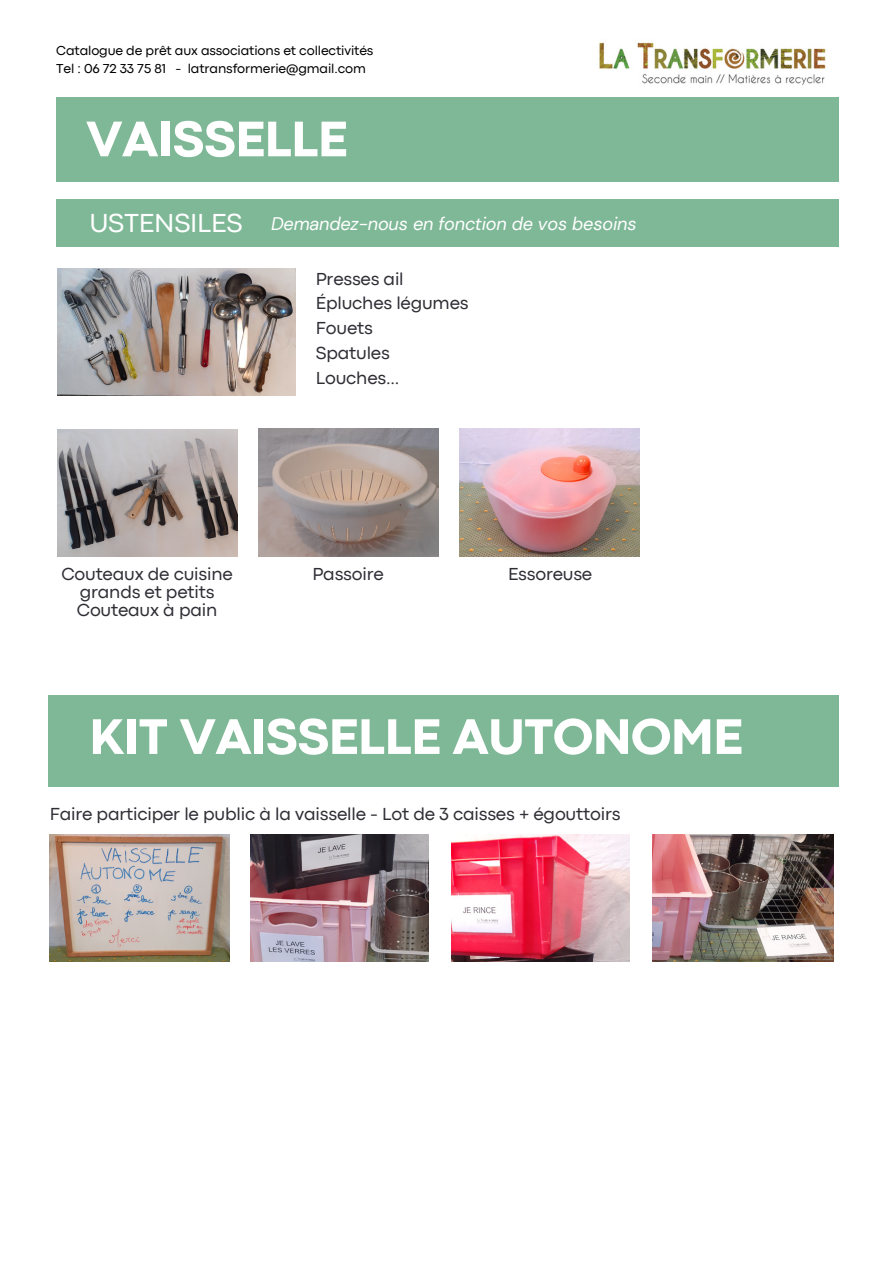
<style>
.page{position:relative;width:894px;height:1264px;background:#fff}
.page>*{position:absolute;margin:0;border:0;box-sizing:border-box;transform-origin:0 0}
.t1{font:800 52.2px "Codec Pro";letter-spacing:-.01em;color:#fff}
.t2{font:27.15px "Codec Pro";letter-spacing:-.01em;color:#fff}
.t3{font:18.15px/24.8px "Codec Pro";letter-spacing:-.01em;color:#302e35;text-align:center}
.t4{font:italic 18.15px "DM Sans";letter-spacing:-.01em;color:#fff}
.t5{font:13.5px "Codec Pro";letter-spacing:-.01em;color:#000}
</style>
<div class="page">
<div style="left:56px;top:199px;width:782px;height:48px;background:#7fb897"></div>
<img style="left:258px;top:429px;width:180px;height:127px">
<img style="left:57px;top:429px;width:180px;height:127px">
<img style="left:57px;top:269px;width:239px;height:127px">
<img style="left:459px;top:429px;width:180px;height:127px">
<div style="left:48px;top:695px;width:790px;height:91px;background:#7fb897"></div>
<img style="left:50px;top:834px;width:180px;height:127px">
<img style="left:251px;top:834px;width:177px;height:127px">
<img style="left:451px;top:834px;width:178px;height:127px">
<img style="left:652px;top:834px;width:180px;height:127px">
<div style="left:56px;top:97px;width:782px;height:84px;background:#7fb897"></div>
<img style="left:599px;top:42px;width:227px;height:44px">
<p class="t5" style="left:56px;top:46px;width:318px">Catalogue de prêt aux associations et collectivités</p>
<p class="t5" style="left:56px;top:64px;width:311px">Tel : 06 72 33 75 81 - latransformerie@gmail.com</p>
<p class="t1" style="left:86px;top:120px;width:263px">VAISSELLE</p>
<p class="t2" style="left:89px;top:213px;width:155px">USTENSILES</p>
<h3 class="t4" style="left:271px;top:212px;width:367px">Demandez-nous en fonction de vos besoins</h3>
<h3 class="t3" style="left:316px;top:267px;width:154px;text-align:left">Presses ail<br>Épluches légumes<br>Fouets<br>Spatules<br>Louches...</h3>
<p class="t3" style="left:61px;top:566px;width:173px;line-height:18px">Couteaux de cuisine grands et petits<br>Couteaux à pain</p>
<h3 class="t3" style="left:312px;top:562px;width:73px">Passoire</h3>
<p class="t3" style="left:508px;top:562px;width:86px">Essoreuse</p>
<h1 class="t1" style="left:89px;top:718px;width:655px">KIT VAISSELLE AUTONOME</h1>
<h3 class="t3" style="left:50px;top:802px;width:572px">Faire participer le public à la vaisselle - Lot de 3 caisses + égouttoirs</h3>
</div>
